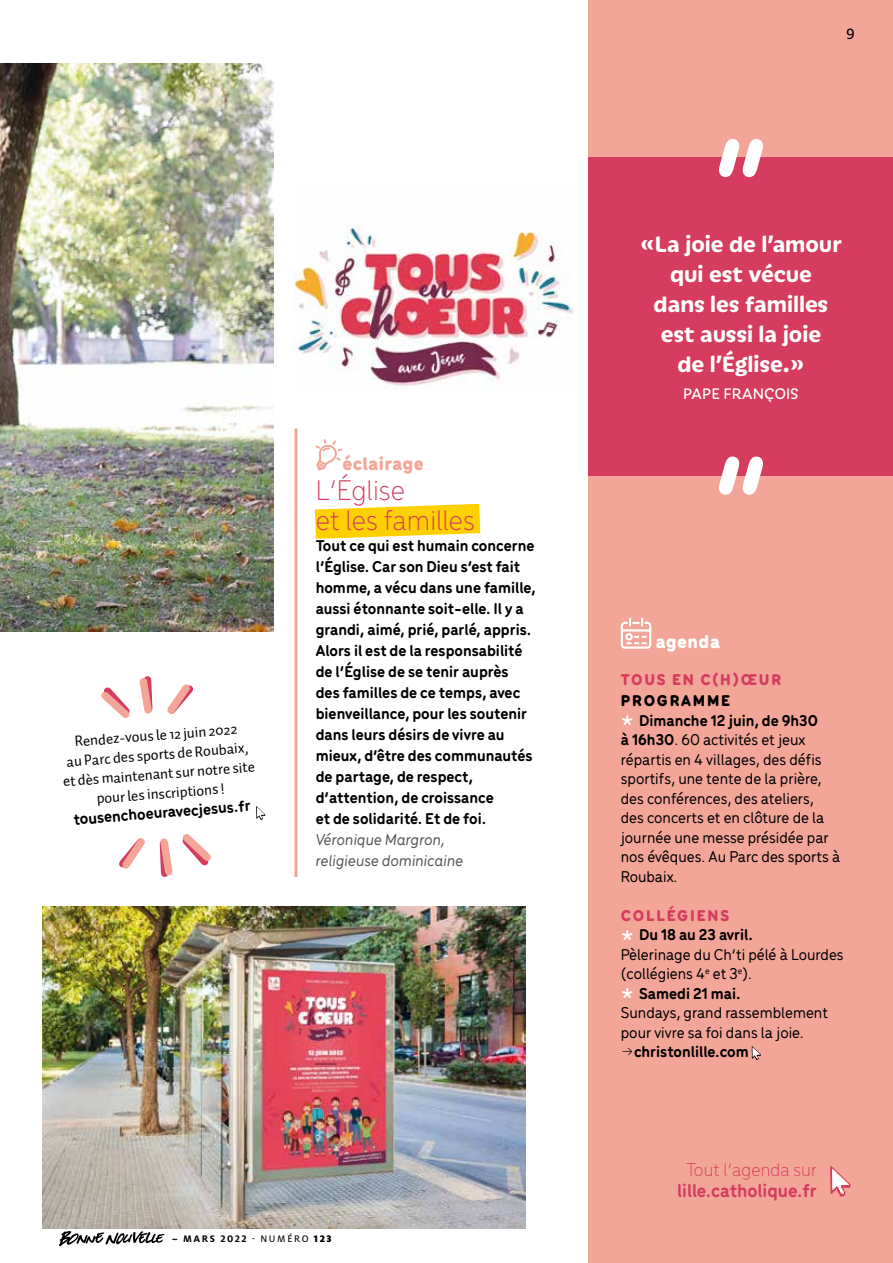
<style>
.page{position:relative;width:893px;height:1263px;background:#fff}
.page>*{position:absolute;margin:0;border:0;box-sizing:border-box;transform-origin:0 0}
.t1{font:300 30px/30px "Menco";color:#d53c5e}
.t2{font:700 24px/30px "Iskra";color:#fff;text-align:center}
.t3{font:700 19.5px "Menco";color:#d53c5e}
.t4{font:300 19.5px "Menco";color:#d53c5e}
.t5{font:900 19.5px "Menco";letter-spacing:.025em;color:#f3a698}
.t6{font:900 19.5px "Menco";letter-spacing:.025em;color:#fff}
.t7{font:700 16.5px/21px "Menco";color:#000}
.t8{font:500 16.5px/19.5px "Menco";color:#000}
.t9{font:italic 500 16.5px/21px "Menco";color:#58585a}
.t10{font:900 16.5px "Menco";letter-spacing:.11em;color:#d53c5e}
.t11{font:16.5px "Iskra";color:#fff}
.t12{font:16.5px "Milo OT Text";color:#000}
.t13{font:15px/19.5px "Auto Pro";color:#000;text-align:center}
.t14{font:700 10.5px "Milo OT";letter-spacing:.15em;color:#000}
.s1{font-style:italic}
.s2{font-family:"Milo OT Text";font-weight:400}
.s3{font-weight:900}
.s4{font-size:27px;color:#fff}
.s5{font-weight:700}
.s6{font-weight:900;color:#d53c5e}
.s7{font-weight:300;font-style:italic}
</style>
<div class="page">
<div style="left:589px;top:0;width:304px;height:1263px;background:#f3a698"></div>
<img style="left:0;top:64px;width:273px;height:568px">
<svg style="left:621px;top:618px;width:30px;height:31px"></svg>
<svg style="left:752px;top:1046px;width:9px;height:14px"></svg>
<svg style="left:830px;top:1166px;width:20px;height:30px"></svg>
<svg style="left:315px;top:504px;width:165px;height:35px;background:#ffd729"></svg>
<svg style="left:316px;top:439px;width:26px;height:32px"></svg>
<hr style="left:294px;top:429px;width:3px;height:448px;background:#f3a698">
<div style="left:589px;top:157px;width:304px;height:318px;background:#d53c5e"></div>
<svg style="left:719px;top:139px;width:44px;height:38px"></svg>
<svg style="left:719px;top:457px;width:44px;height:38px"></svg>
<img style="left:42px;top:906px;width:483px;height:322px">
<svg style="left:101px;top:676px;width:92px;height:42px"></svg>
<svg style="left:119px;top:834px;width:92px;height:43px"></svg>
<svg style="left:256px;top:806px;width:9px;height:14px"></svg>
<img style="left:294px;top:226px;width:279px;height:164px">
<svg style="left:59px;top:1231px;width:106px;height:15px"></svg>
<p class="t13" style="left:59px;top:733px;width:194px;rotate:-5deg">Rendez-vous le 12 juin 2022<br>au Parc des sports de Roubaix, et dès maintenant sur notre site pour les inscriptions !</p>
<p class="t7" style="left:73px;top:809px;width:179px;rotate:-5deg">tousenchoeuravecjesus.fr</p>
<p class="t5" style="left:342px;top:449px;width:83px">éclairage</p>
<h1 class="t1" style="left:316px;top:474px;width:161px">L’Église<br>et les familles</h1>
<p class="t7" style="left:316px;top:534px;width:221px">Tout ce qui est humain concerne l’Église. Car son Dieu s’est fait homme, a vécu dans une famille, aussi étonnante soit-elle. Il y a grandi, aimé, prié, parlé, appris.<br>Alors il est de la responsabilité de l’Église de se tenir auprès des familles de ce temps, avec bienveillance, pour les soutenir dans leurs désirs de vivre au mieux, d’être des communautés de partage, de respect, d’attention, de croissance<br>et de solidarité. Et de foi.</p>
<p class="t9" style="left:316px;top:828px;width:149px">Véronique Margron, religieuse dominicaine</p>
<p class="t14" style="left:172px;top:1233px;width:161px"><span class="s1">~</span> MARS 2022 <span class="s2">- NUMÉRO</span> <span class="s3">123</span></p>
<p class="t12" style="left:846px;top:24px;width:10px">9</p>
<h2 class="t2" style="left:640px;top:228px;width:203px">«La joie de l’amour qui est vécue<br>dans les familles est aussi la joie<br>de l’Église.»</h2>
<p class="t11" style="left:683px;top:382px;width:117px">PAPE FRANÇOIS</p>
<p class="t6" style="left:656px;top:626px;width:66px">agenda</p>
<p class="t10" style="left:621px;top:667px;width:162px">TOUS EN C(H)ŒUR</p>
<p class="t8" style="left:621px;top:690px;width:221px"><span class="s3">PROGRAMME<br></span><span class="s4">*</span> <span class="s5">Dimanche 12 juin, de 9h30<br>à 16h30</span>. 60 activités et jeux répartis en 4 villages, des défis sportifs, une tente de la prière, des conférences, des ateliers, des concerts et en clôture de la journée une messe présidée par nos évêques. Au Parc des sports à<br>Roubaix.</p>
<p class="t8" style="left:621px;top:904px;width:224px"><span class="s6">COLLÉGIENS<br></span><span class="s4">*</span> <span class="s5">Du 18 au 23 avril.<br></span>Pèlerinage du Ch’ti pélé à Lourdes (collégiens 4<sup>e</sup> et 3<sup>e</sup>).<br><span class="s4">*</span> <span class="s5">Samedi 21 mai.<br></span>Sundays, grand rassemblement pour vivre sa foi dans la joie.</p>
<p class="t7" style="left:621px;top:1040px;width:129px"><span class="s7">→</span>christonlille.com</p>
<p class="t4" style="left:686px;top:1156px;width:132px">Tout l’agenda sur</p>
<p class="t3" style="left:677px;top:1176px;width:141px">lille.catholique.fr</p>
</div>
